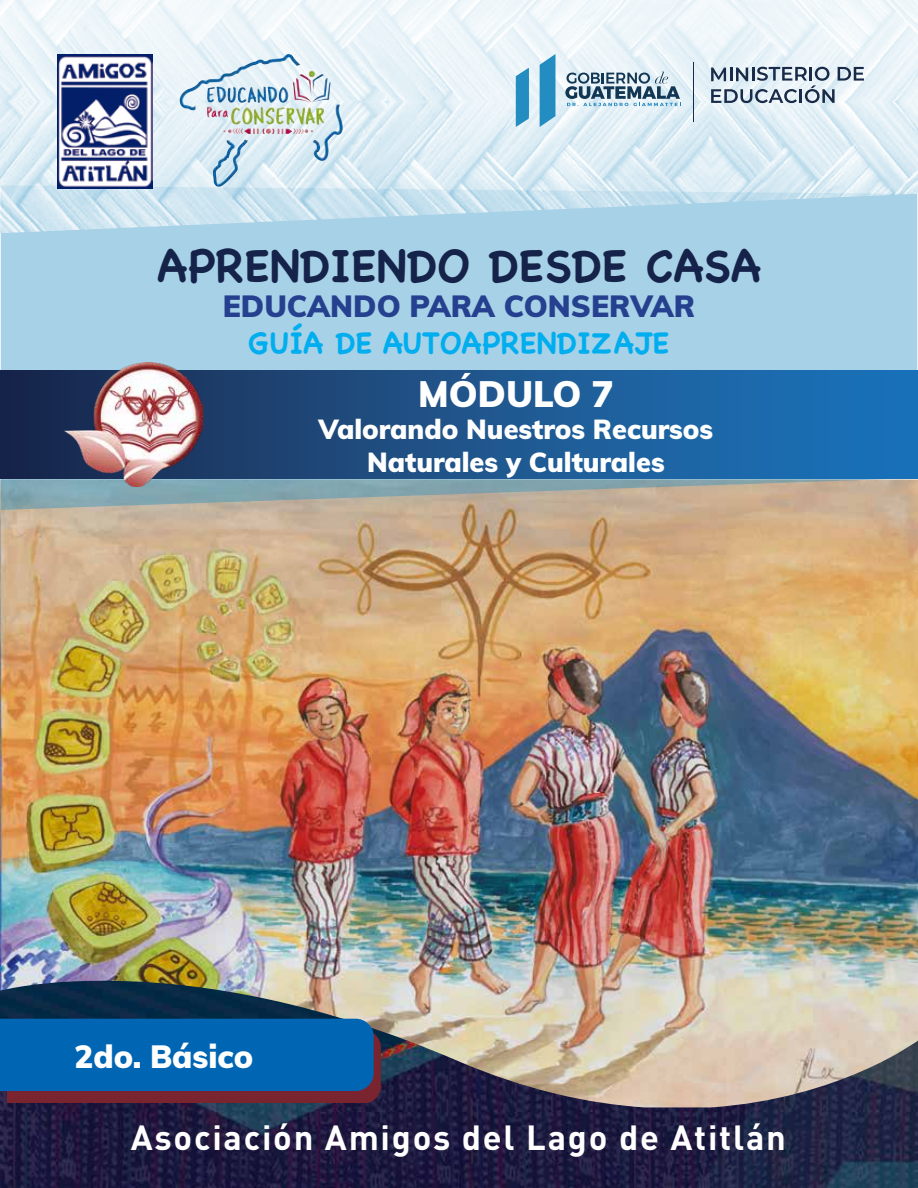
<style>
.page{position:relative;width:918px;height:1188px;background:#fff}
.page>*{position:absolute;margin:0;border:0;box-sizing:border-box;transform-origin:0 0}
.t1{font:700 45px "Chalkboard";color:#152249}
.t2{font:900 36px "Muli";color:#fff}
.t3{font:700 34.5px "DIN Pro";letter-spacing:.05em;color:#fff}
.t4{font:900 31.5px "Muli";color:#fff}
.t5{font:900 30px "Muli";color:#25408f}
.t6{font:700 30px "Chalkboard";color:#00aeef}
.t7{font:900 27px/32.4px "Muli";color:#fff;text-align:center}
</style>
<div class="page">
<img style="left:0;top:1107px;width:918px;height:81px">
<img style="left:0;top:480px;width:918px;height:627px">
<svg style="left:1px;top:233px;width:916px;height:277px;background:#a5c8d9"></svg>
<img style="left:0;top:0;width:918px;height:101px">
<img style="left:0;top:101px;width:918px;height:132px">
<div style="left:7px;top:1030px;width:373px;height:73px;background:#79242f"></div>
<div style="left:0;top:1019px;width:374px;height:72px;background:#0066b3"></div>
<img style="left:57px;top:54px;width:95px;height:135px">
<img style="left:237px;top:54px;width:51px;height:16px">
<hr style="left:694px;top:63px;width:1px;height:59px;background:#192b48">
<svg style="left:711px;top:67px;width:153px;height:36px;background:#abb8c4"></svg>
<svg style="left:516px;top:68px;width:13px;height:59px"></svg>
<svg style="left:540px;top:54px;width:15px;height:73px"></svg>
<svg style="left:565px;top:72px;width:116px;height:34px;background:#99b0bf"></svg>
<svg style="left:1px;top:371px;width:917px;height:107px;background:#1c558e"></svg>
<img style="left:65px;top:362px;width:138px;height:125px">
<h1 class="t1" style="left:157px;top:239px;width:605px">APRENDIENDO DESDE CASA</h1>
<p class="t5" style="left:223px;top:284px;width:474px">EDUCANDO PARA CONSERVAR</p>
<p class="t6" style="left:248px;top:325px;width:423px">GUÍA DE AUTOAPRENDIZAJE</p>
<h2 class="t2" style="left:418px;top:368px;width:197px">MÓDULO 7</h2>
<p class="t7" style="left:318px;top:412px;width:396px">Valorando Nuestros Recursos<br>Naturales y Culturales</p>
<p class="t4" style="left:75px;top:1034px;width:180px">2do. Básico</p>
<p class="t3" style="left:131px;top:1109px;width:657px">Asociación Amigos del Lago de Atitlán</p>
</div>
